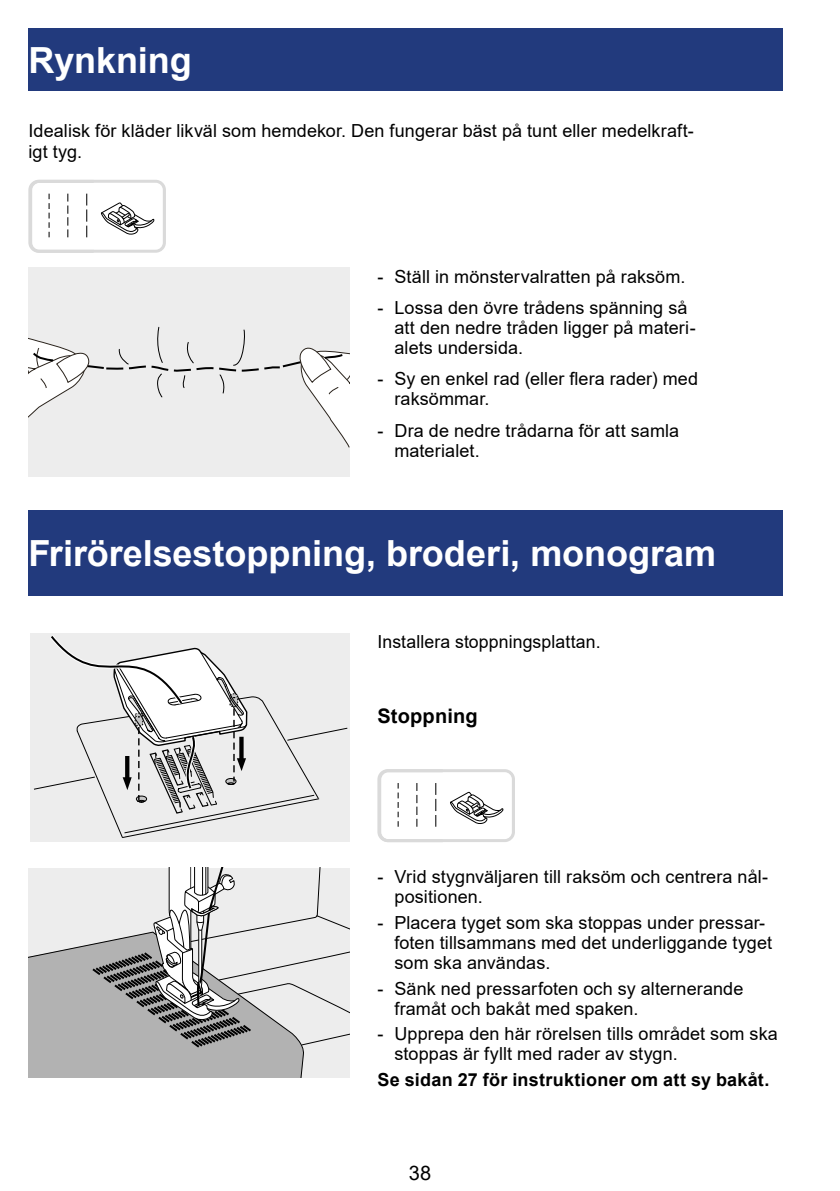
<style>
.page{position:relative;width:840px;height:1191px;background:#fff}
.page>*{position:absolute;margin:0;border:0;box-sizing:border-box;transform-origin:0 0}
.t1{font:700 36px "Arial";color:#fff}
.t2{font:700 20px "Arial";letter-spacing:.005em;color:#000}
.t3{font:20px "Arial";color:#000}
.t4{font:18px/20px "Arial";letter-spacing:.005em;color:#000}
.t5{font:700 18px "Arial";letter-spacing:.015em;color:#000}
</style>
<div class="page">
<div style="left:28px;top:28px;width:754px;height:63px;background:#223a7d"></div>
<svg style="left:28px;top:180px;width:138px;height:73px"></svg>
<div style="left:28px;top:267px;width:321px;height:210px;background:#ededed"></div>
<svg style="left:28px;top:326px;width:321px;height:122px"></svg>
<div style="left:28px;top:510px;width:754px;height:85px;background:#223a7d"></div>
<div style="left:30px;top:633px;width:319px;height:209px;background:#ededed"></div>
<svg style="left:34px;top:636px;width:314px;height:202px"></svg>
<div style="left:28px;top:867px;width:321px;height:210px;background:#ededed"></div>
<div style="left:28px;top:944px;width:60px;height:133px;background:#b2b2b2"></div>
<svg style="left:88px;top:867px;width:261px;height:210px"></svg>
<svg style="left:377px;top:769px;width:137px;height:73px"></svg>
<h1 class="t1" style="left:28px;top:35px;width:165px">Rynkning</h1>
<p class="t4" style="left:28px;top:121px;width:666px">Idealisk för kläder likväl som hemdekor. Den fungerar bäst på tunt eller medelkraft&shy;igt tyg.</p>
<p class="t4" style="left:377px;top:266px;width:309px">- Ställ in mönstervalratten på raksöm.</p>
<p class="t4" style="left:394px;top:297px;width:302px;text-indent:-17px">- Lossa den övre trådens spänning så att den nedre tråden ligger på materi&shy;alets undersida.</p>
<p class="t4" style="left:394px;top:369px;width:305px;text-indent:-17px">- Sy en enkel rad (eller flera rader) med raksömmar.</p>
<p class="t4" style="left:394px;top:420px;width:286px;text-indent:-17px">- Dra de nedre trådarna för att samla materialet.</p>
<h1 class="t1" style="left:28px;top:528px;width:689px">Frirörelsestoppning, broderi, monogram</h1>
<p class="t4" style="left:377px;top:631px;width:224px">Installera stoppningsplattan.</p>
<p class="t2" style="left:377px;top:701px;width:102px">Stoppning</p>
<p class="t4" style="left:394px;top:866px;width:375px;text-indent:-17px">- Vrid stygnväljaren till raksöm och centrera nål&shy;positionen.</p>
<p class="t4" style="left:394px;top:912px;width:379px;text-indent:-17px">- Placera tyget som ska stoppas under pressar&shy;foten tillsammans med det underliggande tyget som ska användas.</p>
<p class="t4" style="left:394px;top:978px;width:350px;text-indent:-17px">- Sänk ned pressarfoten och sy alternerande framåt och bakåt med spaken.</p>
<p class="t4" style="left:394px;top:1023px;width:384px;text-indent:-17px">- Upprepa den här rörelsen tills området som ska stoppas är fyllt med rader av stygn.</p>
<p class="t5" style="left:377px;top:1067px;width:393px">Se sidan 27 för instruktioner om att sy bakåt.</p>
<p class="t3" style="left:408px;top:1159px;width:24px">38</p>
</div>
